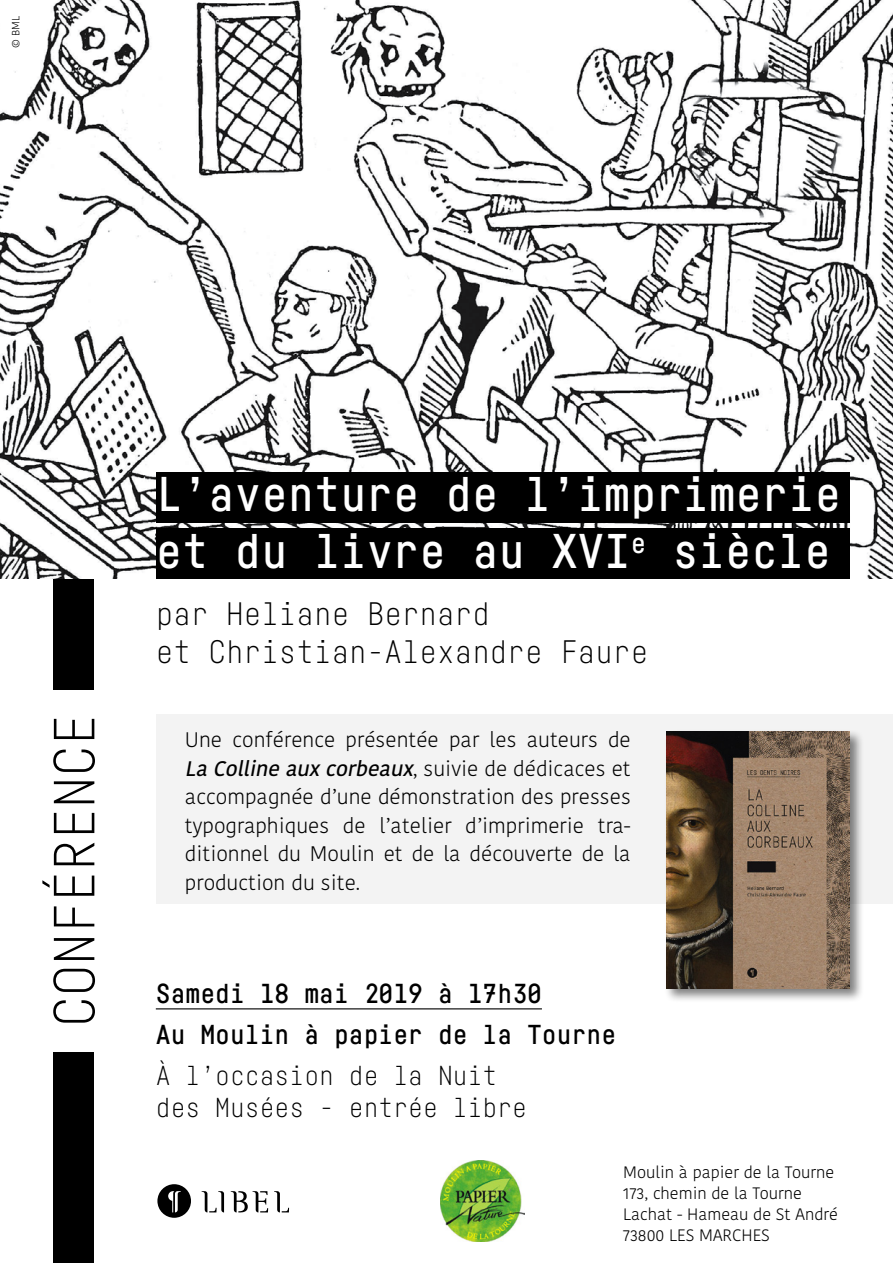
<style>
.page{position:relative;width:893px;height:1263px;background:#fff}
.page>*{position:absolute;margin:0;border:0;box-sizing:border-box;transform-origin:0 0}
.t1{font:300 57px "Fabrikat Mono";color:#000}
.t2{font:500 48px/57.6px "Fabrikat Mono";color:#fff}
.t3{font:300 31.95px/38.4px "Fabrikat Mono";color:#000}
.t4{font:500 27px/41px "Fabrikat Mono";color:#000}
.t5{font:300 27px/32.4px "Fabrikat Mono";color:#000}
.t6{font:300 21px/28.5px "Kohinoor Bangla";color:#000;text-align:justify}
.t7{font:300 16.5px/21px "Kohinoor Bangla";color:#000}
.t8{font:300 10.5px "Kohinoor Bangla";color:#000}
.s1{font-weight:500;font-style:italic}
</style>
<div class="page">
<div style="left:53px;top:570px;width:41px;height:119px;background:#000"></div>
<div style="left:156px;top:715px;width:737px;height:189px;background:#f3f3f3"></div>
<img style="left:0;top:0;width:893px;height:578px">
<svg style="left:157px;top:1184px;width:34px;height:34px"></svg>
<svg style="left:202px;top:1191px;width:22px;height:21px"></svg>
<svg style="left:274px;top:1191px;width:15px;height:21px"></svg>
<svg style="left:231px;top:1191px;width:37px;height:21px"></svg>
<img style="left:440px;top:1161px;width:84px;height:80px">
<div style="left:664px;top:729px;width:200px;height:274px;background:#000;opacity:.5"></div>
<img style="left:667px;top:731px;width:182px;height:257px">
<div style="left:156px;top:528px;width:693px;height:51px;background:#000"></div>
<div style="left:156px;top:472px;width:693px;height:50px;background:#000"></div>
<hr style="left:156px;top:1008px;width:386px;height:1px;background:#000">
<div style="left:53px;top:1052px;width:41px;height:211px;background:#000"></div>
<p class="t8" style="left:8px;top:48px;width:33px;rotate:-90deg">© BML</p>
<h1 class="t1" style="left:40px;top:1027px;width:315px;rotate:-90deg">Conférence</h1>
<h2 class="t2" style="left:156px;top:464px;width:687px">L’aventure de l’imprimerie et du livre au XVI<sup>e</sup> siècle</h2>
<h3 class="t3" style="left:156px;top:594px;width:494px">par Heliane Bernard<br>et Christian-Alexandre Faure</h3>
<p class="t6" style="left:185px;top:725px;width:447px">Une conférence présentée par les auteurs de <span class="s1">La Colline auxcorbeaux</span>, s u i v i e d e d é d i c a c e s e t accompagnée d’une démonstration des presses typographiques de l’atelier d’imprimerie tra&shy;ditionnel du Moulin et de la découverte de la production du site.</p>
<p class="t4" style="left:156px;top:972px;width:462px">Samedi 18 mai 2019 à 17h30<br>Au Moulin à papier de la Tourne</p>
<p class="t5" style="left:156px;top:1058px;width:373px">À l’occasion de la Nuit des Musées - entrée libre</p>
<p class="t7" style="left:623px;top:1161px;width:216px">Moulin à papier de la Tourne<br>173, chemin de la Tourne<br>Lachat - Hameau de St André<br>73800 Les March es</p>
</div>
